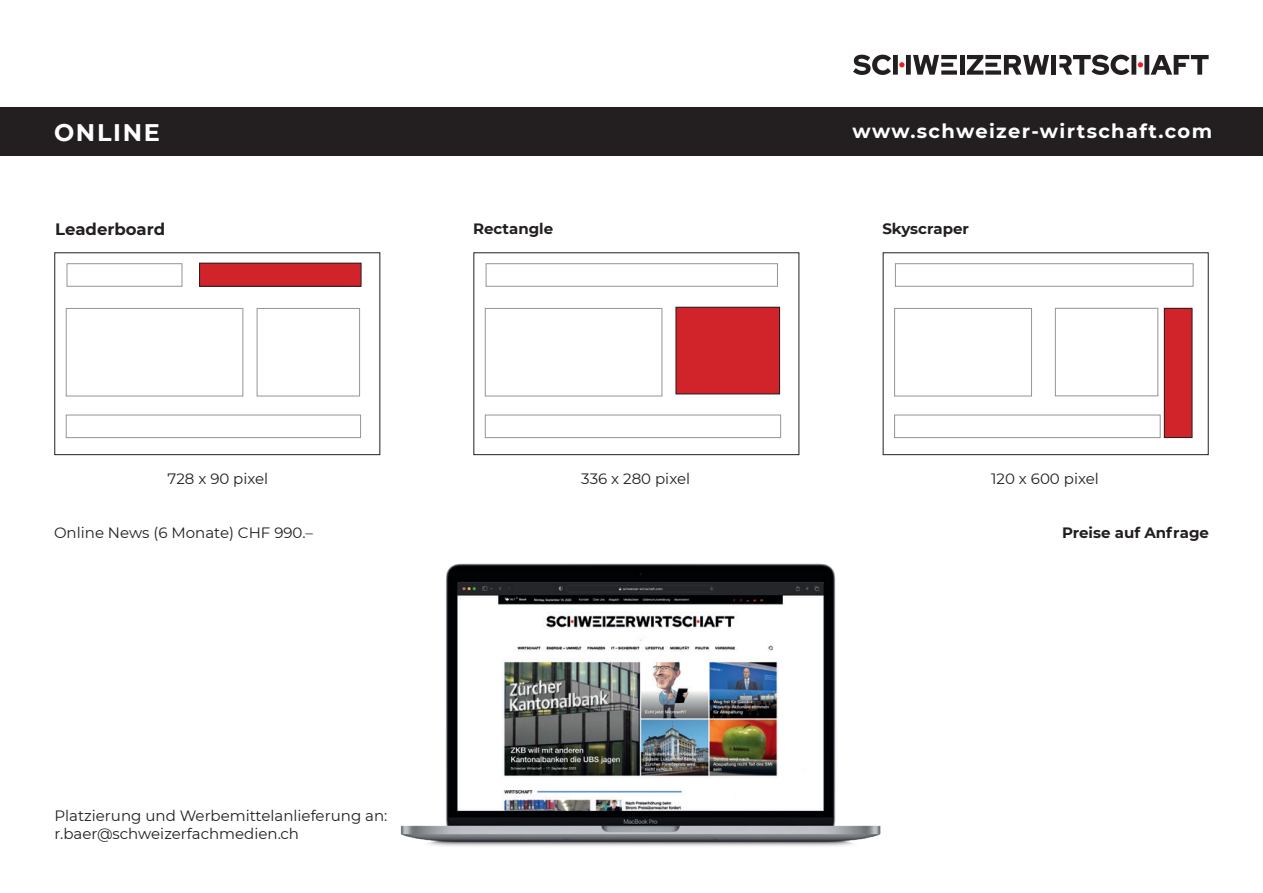
<style>
.page{position:relative;width:1263px;height:893px;background:#fff}
.page>*{position:absolute;margin:0;border:0;box-sizing:border-box;transform-origin:0 0}
.t1{font:700 24px "Montserrat";letter-spacing:.07em;color:#fff}
.t2{font:700 19.5px "Montserrat";letter-spacing:.07em;color:#fff}
.t3{font:700 16.5px "Montserrat";color:#231f20}
.t4{font:15px/18px "Montserrat";color:#231f20}
.t5{font:700 15px "Montserrat";color:#231f20}
</style>
<div class="page">
<div style="left:0;top:107px;width:1263px;height:49px;background:#231f20"></div>
<div style="left:960px;top:55px;width:5px;height:20px;background:#231f20"></div>
<div style="left:1051px;top:55px;width:5px;height:20px;background:#231f20"></div>
<svg style="left:967px;top:55px;width:82px;height:20px"></svg>
<svg style="left:1059px;top:55px;width:149px;height:20px"></svg>
<svg style="left:853px;top:55px;width:104px;height:20px"></svg>
<div style="left:200px;top:263px;width:161px;height:23px;background:#d1232a"></div>
<div style="left:199px;top:263px;width:162px;height:24px;border:1px solid #231f20"></div>
<div style="left:676px;top:307px;width:103px;height:87px;background:#d1232a"></div>
<div style="left:675px;top:307px;width:105px;height:87px;border:1px solid #231f20"></div>
<div style="left:1164px;top:308px;width:28px;height:130px;background:#d1232a"></div>
<div style="left:1164px;top:308px;width:28px;height:130px;border:1px solid #231f20"></div>
<div style="left:54px;top:252px;width:326px;height:203px;border:1px solid #231f20"></div>
<div style="left:473px;top:252px;width:326px;height:203px;border:1px solid #231f20"></div>
<div style="left:883px;top:252px;width:325px;height:203px;border:1px solid #231f20"></div>
<div style="left:67px;top:263px;width:115px;height:24px;border:1px solid #939598"></div>
<div style="left:486px;top:263px;width:292px;height:24px;border:1px solid #939598"></div>
<div style="left:895px;top:263px;width:298px;height:24px;border:1px solid #939598"></div>
<div style="left:66px;top:415px;width:295px;height:23px;border:1px solid #939598"></div>
<div style="left:485px;top:415px;width:296px;height:23px;border:1px solid #939598"></div>
<div style="left:894px;top:415px;width:266px;height:23px;border:1px solid #939598"></div>
<div style="left:257px;top:308px;width:103px;height:88px;border:1px solid #939598"></div>
<div style="left:1055px;top:308px;width:103px;height:88px;border:1px solid #939598"></div>
<div style="left:66px;top:308px;width:177px;height:88px;border:1px solid #939598"></div>
<div style="left:485px;top:308px;width:177px;height:88px;border:1px solid #939598"></div>
<div style="left:894px;top:308px;width:138px;height:88px;border:1px solid #939598"></div>
<img style="left:400px;top:563px;width:481px;height:283px">
<h1 class="t1" style="left:54px;top:115px;width:107px">ONLINE</h1>
<h2 class="t2" style="left:853px;top:117px;width:361px">www.schweizer-wirtschaft.com</h2>
<p class="t3" style="left:55px;top:217px;width:111px">Leaderboard</p>
<p class="t5" style="left:473px;top:217px;width:82px">Rectangle</p>
<p class="t5" style="left:882px;top:217px;width:88px">Skyscraper</p>
<p class="t4" style="left:168px;top:469px;width:102px">728 x 90 pixel</p>
<p class="t4" style="left:581px;top:469px;width:110px">336 x 280 pixel</p>
<p class="t4" style="left:991px;top:469px;width:109px">120 x 600 pixel</p>
<p class="t4" style="left:54px;top:523px;width:261px">Online News (6 Monate) CHF 990.–</p>
<p class="t4" style="left:54px;top:806px;width:334px">Platzierung und Werbemittelanlieferung an: r.baer@schweizerfachmedien.ch</p>
<p class="t5" style="left:1062px;top:522px;width:148px">Preise auf Anfrage</p>
</div>
